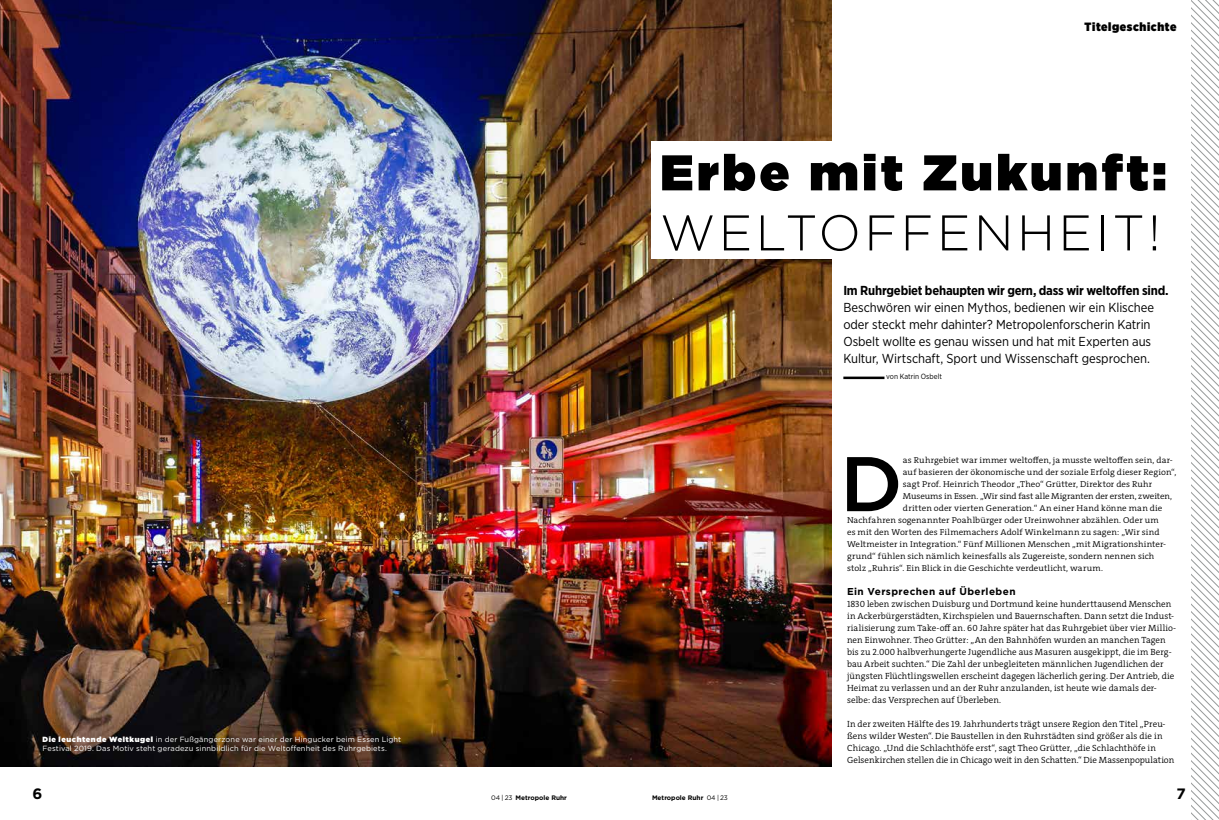
<style>
.page{position:relative;width:1219px;height:820px;background:#fff}
.page>*{position:absolute;margin:0;border:0;box-sizing:border-box;transform-origin:0 0}
.t1{font:500 77.2px "Gotham";color:#000;scale:1.05 1}
.t2{font:900 50px "Gotham";letter-spacing:.07em;color:#000}
.t3{font:300 50px "Gotham";letter-spacing:.07em;color:#000}
.t4{font:700 15px "Gotham";color:#000}
.t5{font:13px/17px "Gotham Narrow";letter-spacing:-.005em;color:#000}
.t6{font:700 13px "Gotham Narrow";letter-spacing:-.015em;color:#000}
.t7{font:900 12px "Gotham Narrow";letter-spacing:.05em;color:#000}
.t8{font:700 10px "Gotham";letter-spacing:.04em;color:#000}
.t9{font:300 9px/12px "The Serif";letter-spacing:.01em;color:#000}
.t10{font:300 8.6px "The Serif";letter-spacing:.01em;color:#000;scale:1.05 1}
.t11{font:300 8.6px "The Serif";letter-spacing:-.01em;color:#000;scale:1.05 1}
.t12{font:7.5px/9px "Gotham";letter-spacing:.02em;color:#fff}
.t13{font:7.5px "Gotham Narrow";letter-spacing:.005em;color:#000}
.t14{font:700 6.5px "Gotham";color:#000}
.s1{font-weight:900}
.s2{font-weight:400}
</style>
<div class="page">
<svg style="left:1191px;top:0;width:28px;height:819px"></svg>
<img style="left:0;top:0;width:831px;height:766px">
<hr style="left:843px;top:376px;width:41px;height:3px;background:#000">
<div style="left:652px;top:142px;width:536px;height:117px;background:#fff"></div>
<h3 class="t7" style="left:1085px;top:18px;width:93px">Titelgeschichte</h3>
<h2 class="t2" style="left:660px;top:137px;width:508px">Erbe mit Zukunft:</h2>
<h2 class="t3" style="left:660px;top:201px;width:502px">WELTOFFENHEIT!</h2>
<p class="t12" style="left:43px;top:734px;width:360px"><span class="s1">Die leuchtende Weltkugel</span> in der Fußgängerzone war einer der Hingucker beim Essen Light<br>Festival 2019. Das Motiv steht geradezu sinnbildlich für die Weltoffenheit des Ruhrgebiets.</p>
<h3 class="t4" style="left:33px;top:783px;width:11px">6</h3>
<p class="t14" style="left:491px;top:792px;width:77px"><span class="s2">04 | 23</span> Metropole Ruhr</p>
<p class="t14" style="left:652px;top:792px;width:77px">Metropole Ruhr <span class="s2">04 | 23</span></p>
<h3 class="t6" style="left:843px;top:282px;width:327px">Im Ruhrgebiet behaupten wir gern, dass wir weltoffen sind.</h3>
<h3 class="t5" style="left:843px;top:298px;width:312px">Beschwören wir einen Mythos, bedienen wir ein Klischee oder steckt mehr dahinter? Metropolenforscherin Katrin Osbelt wollte es genau wissen und hat mit Experten aus Kultur, Wirtschaft, Sport und Wissenschaft gesprochen.</h3>
<p class="t13" style="left:886px;top:371px;width:57px">von Katrin Osbelt</p>
<h1 class="t1" style="left:840px;top:433px;width:62px">D</h1>
<p class="t10" style="left:903px;top:454px;width:258px">as Ruhrgebiet war immer weltoffen, ja musste weltoffen sein, dar-</p>
<p class="t10" style="left:903px;top:466px;width:262px">auf basieren der ökonomische und der soziale Erfolg dieser Region“,</p>
<p class="t10" style="left:903px;top:478px;width:239px">sagt Prof. Heinrich Theodor „Theo“ Grütter, Direktor des Ruhr</p>
<p class="t11" style="left:903px;top:490px;width:258px">Museums in Essen. „Wir sind fast alle Migranten der ersten, zweiten,</p>
<p class="t10" style="left:903px;top:502px;width:249px">dritten oder vierten Generation.“ An einer Hand könne man die</p>
<p class="t10" style="left:847px;top:514px;width:298px">Nachfahren sogenannter Poahlbürger oder Ureinwohner abzählen. Oder um</p>
<p class="t10" style="left:847px;top:526px;width:299px">es mit den Worten des Filmemachers Adolf Winkelmann zu sagen: „Wir sind</p>
<p class="t10" style="left:847px;top:538px;width:305px">Weltmeister in Integration.“ Fünf Millionen Menschen „mit Migrationshinter-</p>
<p class="t10" style="left:847px;top:550px;width:294px">grund“ fühlen sich nämlich keinesfalls als Zugereiste, sondern nennen sich</p>
<p class="t10" style="left:847px;top:562px;width:245px">stolz „Ruhris“. Ein Blick in die Geschichte verdeutlicht, warum.</p>
<p class="t8" style="left:847px;top:585px;width:170px">Ein Versprechen auf Überleben</p>
<p class="t9" style="left:847px;top:598px;width:330px">1830 leben zwischen Duisburg und Dortmund keine hunderttausend Menschen in Ackerbürgerstädten, Kirchspielen und Bauernschaften. Dann setzt die Indust&shy;rialisierung zum Take-off an. 60 Jahre später hat das Ruhrgebiet über vier Millio&shy;nen Einwohner. Theo Grütter: „An den Bahnhöfen wurden an manchen Tagen bis zu 2.000 halbverhungerte Jugendliche aus Masuren ausgekippt, die im Berg&shy;bau Arbeit suchten.“ Die Zahl der unbegleiteten männlichen Jugendlichen der jüngsten Flüchtlingswellen erscheint dagegen lächerlich gering. Der Antrieb, die Heimat zu verlassen und an der Ruhr anzulanden, ist heute wie damals der&shy;selbe: das Versprechen auf Überleben.</p>
<p class="t9" style="left:847px;top:718px;width:329px">In der zweiten Hälfte des 19. Jahrhunderts trägt unsere Region den Titel „Preu&shy;ßens wilder Westen“. Die Baustellen in den Ruhrstädten sind größer als die in Chicago. „Und die Schlachthöfe erst“, sagt Theo Grütter, „die Schlachthöfe in Gelsenkirchen stellen die in Chicago weit in den Schatten.“ Die Massenpopulation</p>
<h3 class="t4" style="left:1176px;top:783px;width:11px">7</h3>
</div>
